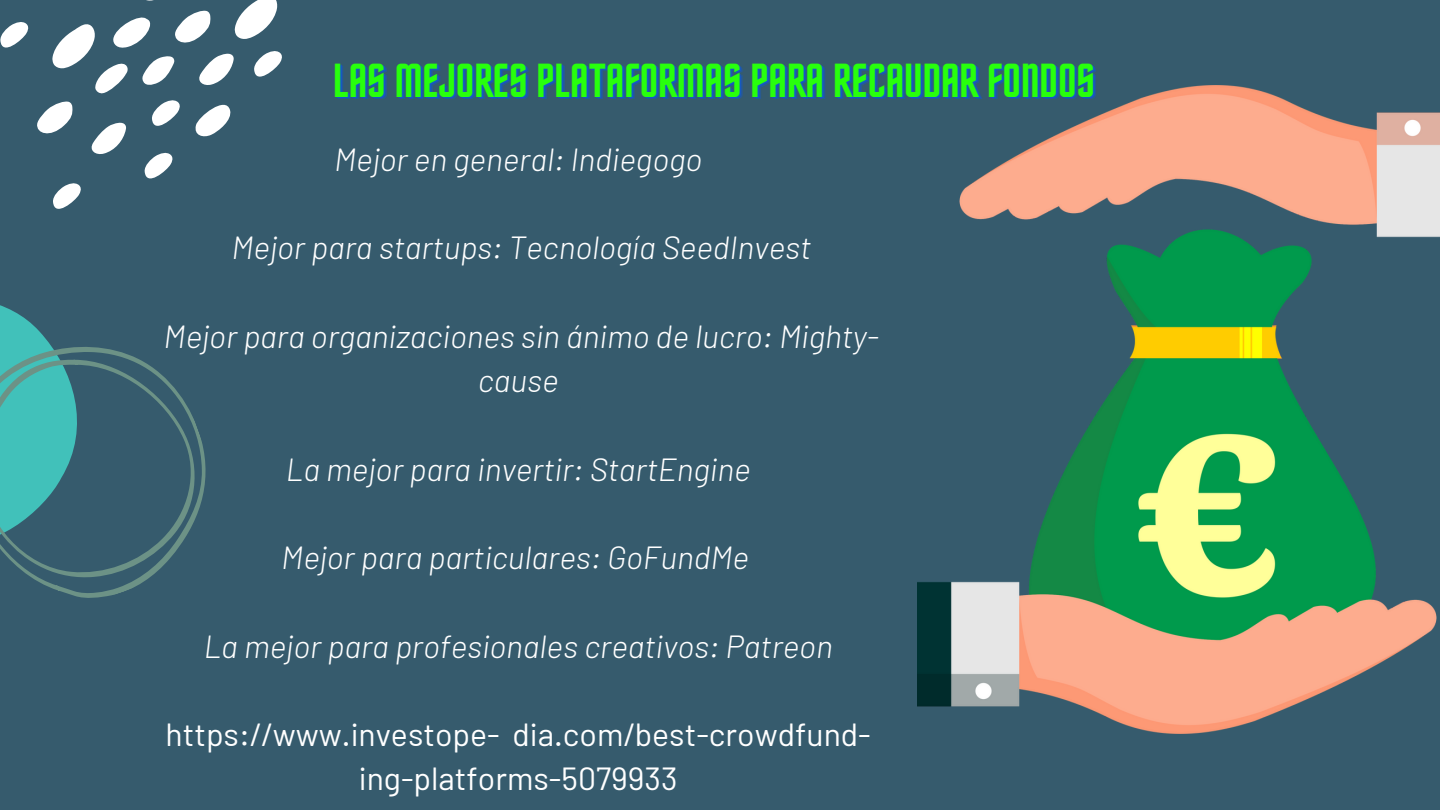
<style>
.page{position:relative;width:1440px;height:810px;background:#365b6d}
.page>*{position:absolute;margin:0;border:0;box-sizing:border-box;transform-origin:0 0}
.t1{font:48px "Horta";color:#28ff0d}
.t2{font:italic 300 32px/44.2px "Barlow";color:#fff;text-align:center}
.t3{font:32px/44.2px "Barlow";color:#fff;text-align:center}
</style>
<div class="page">
<svg style="left:0;top:22px;width:29px;height:26px"></svg>
<svg style="left:37px;top:0;width:245px;height:209px"></svg>
<svg style="left:0;top:323px;width:206px;height:275px"></svg>
<img style="left:918px;top:85px;width:522px;height:648px">
<h1 class="t1" style="left:333px;top:60px;width:763px">LAS MEJORES PLATAFORMAS PARA RECAUDAR FONDOS</h1>
<p class="t2" style="left:334px;top:136px;width:370px">Mejor en general: Indiegogo</p>
<p class="t2" style="left:231px;top:225px;width:581px">Mejor para startups: Tecnología SeedInvest</p>
<p class="t2" style="left:164px;top:313px;width:717px">Mejor para organizaciones sin ánimo de lucro: Mighty&shy;cause</p>
<p class="t2" style="left:286px;top:446px;width:466px">La mejor para invertir: StartEngine</p>
<p class="t2" style="left:281px;top:534px;width:469px">Mejor para particulares: GoFundMe</p>
<p class="t2" style="left:204px;top:623px;width:630px">La mejor para profesionales creativos: Patreon</p>
<p class="t3" style="left:166px;top:711px;width:707px">https://www.investope- dia.com/best-crowdfund&shy;ing-platforms-5079933</p>
</div>
